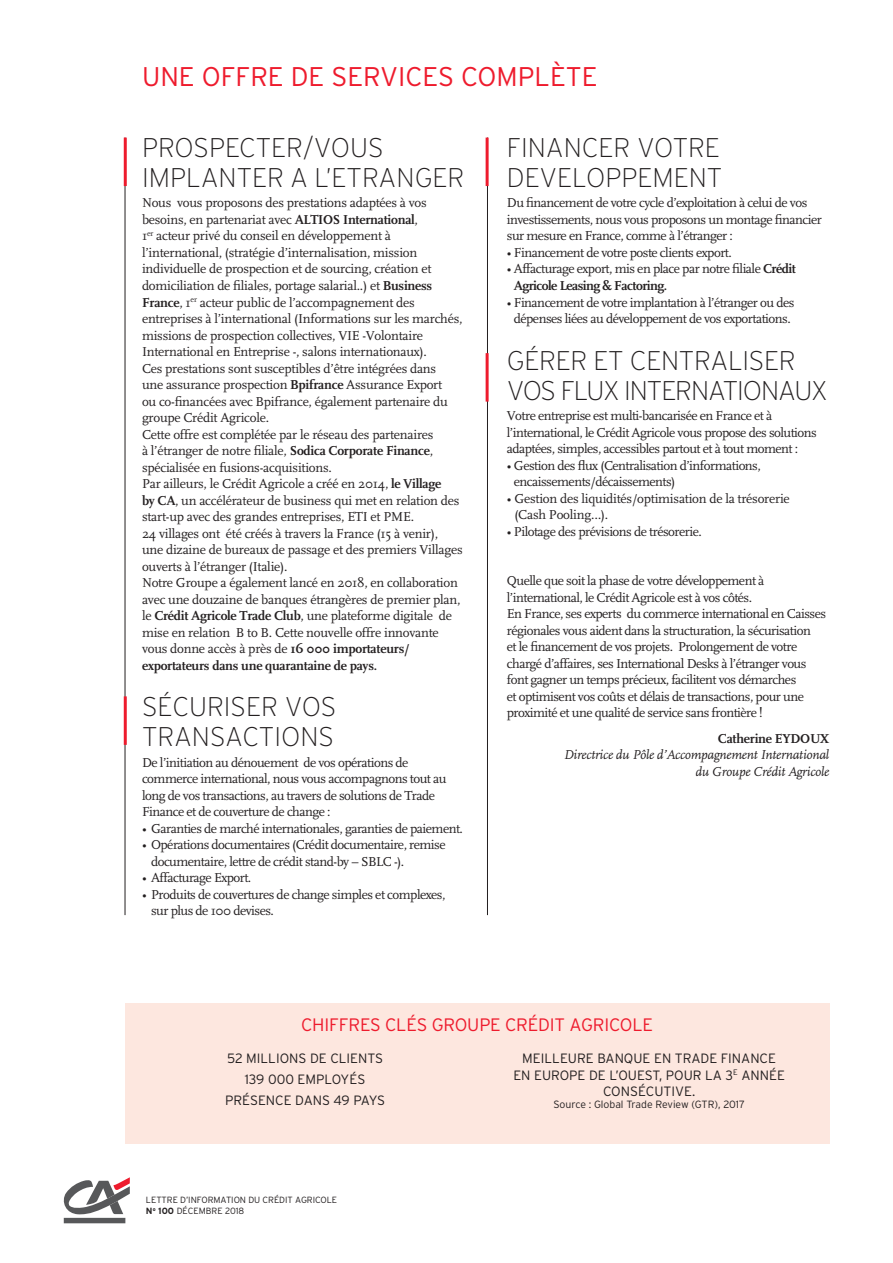
<style>
.page{position:relative;width:893px;height:1263px;background:#fff}
.page>*{position:absolute;margin:0;border:0;box-sizing:border-box;transform-origin:0 0}
.TITRE{font:200 27px/30px "Interstate";color:#231f20}
.TITRE-2{font:300 27px "Interstate";color:#ee1b2d}
.TITRE-3{font:200 27px "Interstate";letter-spacing:-.04em;color:#231f20}
.TITRE-4{font:300 18px "Interstate";letter-spacing:-.01em;color:#ee1b2d}
.TXT{font:13.5px/16.5px "FF Scala";letter-spacing:-.035em;color:#231f20}
.TITRE-5{font:300 13.5px/16.5px "Interstate";color:#231f20;text-align:center}
.TXT-2{font:italic 13.5px/16.5px "FF Scala";letter-spacing:-.015em;color:#231f20;text-align:right}
.TXT-3{font:700 13.5px "FF Scala";letter-spacing:-.02em;color:#231f20}
.TITRE-6{font:300 10.5px "Interstate";color:#231f20}
.t1{font:300 9px/10.5px "Interstate";letter-spacing:-.005em;color:#231f20}
.s1{font-weight:700}
</style>
<div class="page">
<svg style="left:64px;top:1177px;width:66px;height:46px"></svg>
<hr style="left:125px;top:138px;width:1px;height:777px;background:#231f20">
<hr style="left:487px;top:138px;width:1px;height:777px;background:#231f20">
<hr style="left:124px;top:138px;width:3px;height:48px;background:#ee1b2d">
<hr style="left:124px;top:696px;width:3px;height:49px;background:#ee1b2d">
<hr style="left:486px;top:138px;width:3px;height:48px;background:#ee1b2d">
<hr style="left:486px;top:353px;width:3px;height:49px;background:#ee1b2d">
<div style="left:125px;top:1004px;width:704px;height:140px;background:#fde7df"></div>
<p class="TITRE-2" style="left:142px;top:61px;width:457px">UNE OFFRE DE SERVICES COMPLÈTE</p>
<p class="TITRE" style="left:142px;top:132px;width:324px">PROSPECTER/VOUS<br>IMPLANTER A L’ETRANGER</p>
<p class="TXT" style="left:142px;top:195px;width:322px">Nous vous proposons des prestations adaptées à vos besoins, en partenariat avec <span class="s1">ALTIOS International</span>,<br>1<sup>er</sup> acteur privé du conseil en développement à l’international, (stratégie d’internalisation, mission individuelle de prospection et de sourcing, création et domiciliation de filiales, portage salarial..) et <span class="s1">Business France</span>, 1<sup>er</sup> acteur public de l’accompagnement des entreprises à l’international (Informations sur les marchés, missions de prospection collectives, VIE -Volontaire International en Entreprise -, salons internationaux).</p>
<p class="TXT" style="left:142px;top:360px;width:307px">Ces prestations sont susceptibles d’être intégrées dans une assurance prospection <span class="s1">Bpifrance</span> Assurance Export ou co-financées avec Bpifrance, également partenaire du groupe Crédit Agricole.</p>
<p class="TXT" style="left:142px;top:426px;width:293px;text-align:justify">Cette offre est complétée par le réseau des partenaires à l’étranger de notre filiale, <span class="s1">Sodica Corporate Finance</span>, spécialisée en fusions-acquisitions.</p>
<p class="TXT" style="left:142px;top:476px;width:322px">Par ailleurs, le Crédit Agricole a créé en 2014, <span class="s1">le Village<br>by CA</span>, un accélérateur de business qui met en relation des start-up avec des grandes entreprises, ETI et PME.<br>24 villages ont été créés à travers la France (15 à venir), une dizaine de bureaux de passage et des premiers Villages ouverts à l’étranger (Italie).</p>
<p class="TXT" style="left:142px;top:575px;width:320px">Notre Groupe a également lancé en 2018, en collaboration avec une douzaine de banques étrangères de premier plan, le <span class="s1">Crédit Agricole Trade Club</span>, une plateforme digitale de mise en relation B to B. Cette nouvelle offre innovante vous donne accès à près de <span class="s1">16 000 importateurs/ exportateurs dans une quarantaine de pays.</span></p>
<p class="TITRE" style="left:142px;top:691px;width:196px">SÉCURISER VOS<br>TRANSACTIONS</p>
<p class="TXT" style="left:142px;top:754px;width:306px">De l’initiation au dénouement de vos opérations de commerce international, nous vous accompagnons tout au long de vos transactions, au travers de solutions de Trade Finance et de couverture de change :</p>
<p class="TXT" style="left:142px;top:820px;width:322px">• Garanties de marché internationales, garanties de paiement.</p>
<p class="TXT" style="left:151px;top:837px;width:296px;text-indent:-9px">• Opérations documentaires (Crédit documentaire, remise documentaire, lettre de crédit stand-by – SBLC -).</p>
<p class="TXT" style="left:142px;top:870px;width:111px">• Affacturage Export.</p>
<p class="TXT" style="left:151px;top:886px;width:296px;text-indent:-9px">• Produits de couvertures de change simples et complexes, sur plus de 100 devises.</p>
<p class="TITRE" style="left:507px;top:132px;width:217px">FINANCER VOTRE<br>DEVELOPPEMENT</p>
<p class="TXT" style="left:507px;top:195px;width:316px">Du financement de votre cycle d’exploitation à celui de vos investissements, nous vous proposons un montage financier sur mesure en France, comme à l’étranger :</p>
<p class="TXT" style="left:507px;top:245px;width:226px">• Financement de votre poste clients export.</p>
<p class="TXT" style="left:514px;top:261px;width:284px;text-indent:-7px">• Affacturage export, mis en place par notre filiale <span class="s1">Crédit<br>Agricole Leasing &amp; Factoring.</span></p>
<p class="TXT" style="left:507px;top:294px;width:289px;text-align:center">• Financement de votre implantation à l’étranger ou des dépenses liées au développement de vos exportations.</p>
<p class="TITRE" style="left:507px;top:345px;width:290px">GÉRER ET CENTRALISER</p>
<p class="TITRE-3" style="left:507px;top:375px;width:322px">VOS FLUX INTERNATIONAUX</p>
<p class="TXT" style="left:507px;top:408px;width:312px">Votre entreprise est multi-bancarisée en France et à l’international, le Crédit Agricole vous propose des solutions adaptées, simples, accessibles partout et à tout moment :</p>
<p class="TXT" style="left:514px;top:457px;width:249px;text-indent:-7px">• Gestion des flux (Centralisation d’informations, encaissements/décaissements)</p>
<p class="TXT" style="left:514px;top:490px;width:277px;text-indent:-7px">• Gestion des liquidités/optimisation de la trésorerie (Cash Pooling…).</p>
<p class="TXT" style="left:507px;top:523px;width:196px">• Pilotage des prévisions de trésorerie.</p>
<p class="TXT" style="left:507px;top:573px;width:259px">Quelle que soit la phase de votre développement à l’international, le Crédit Agricole est à vos côtés.</p>
<p class="TXT" style="left:507px;top:606px;width:321px">En France, ses experts du commerce international en Caisses régionales vous aident dans la structuration, la sécurisation<br>et le financement de vos projets. Prolongement de votre chargé d’affaires, ses International Desks à l’étranger vous font gagner un temps précieux, facilitent vos démarches<br>et optimisent vos coûts et délais de transactions, pour une proximité et une qualité de service sans frontière !</p>
<p class="TXT-3" style="left:718px;top:731px;width:113px">Catherine EYDOUX</p>
<p class="TXT-2" style="left:564px;top:747px;width:267px">Directrice du Pôle d’Accompagnement International du Groupe Crédit Agricole</p>
<p class="TITRE-4" style="left:301px;top:1014px;width:353px">CHIFFRES CLÉS GROUPE CRÉDIT AGRICOLE</p>
<p class="TITRE-5" style="left:227px;top:1050px;width:158px">52 MILLIONS DE CLIENTS</p>
<p class="TITRE-5" style="left:245px;top:1071px;width:122px">139 000 EMPLOYÉS</p>
<p class="TITRE-5" style="left:225px;top:1092px;width:162px">PRÉSENCE DANS 49 PAYS</p>
<p class="TITRE-5" style="left:513px;top:1050px;width:273px">MEILLEURE BANQUE EN TRADE FINANCE<br>EN EUROPE DE L’OUEST, POUR LA 3<sup>E</sup> ANNÉE<br>CONSÉCUTIVE.</p>
<p class="TITRE-6" style="left:553px;top:1099px;width:193px">Source : Global Trade Review (GTR), 2017</p>
<p class="t1" style="left:146px;top:1195px;width:193px">LETTRE D’INFORMATION DU CRÉDIT AGRICOLE<br><span class="s1">N</span><sup>o</sup> <span class="s1">100</span> DÉCEMBRE 2018</p>
</div>
